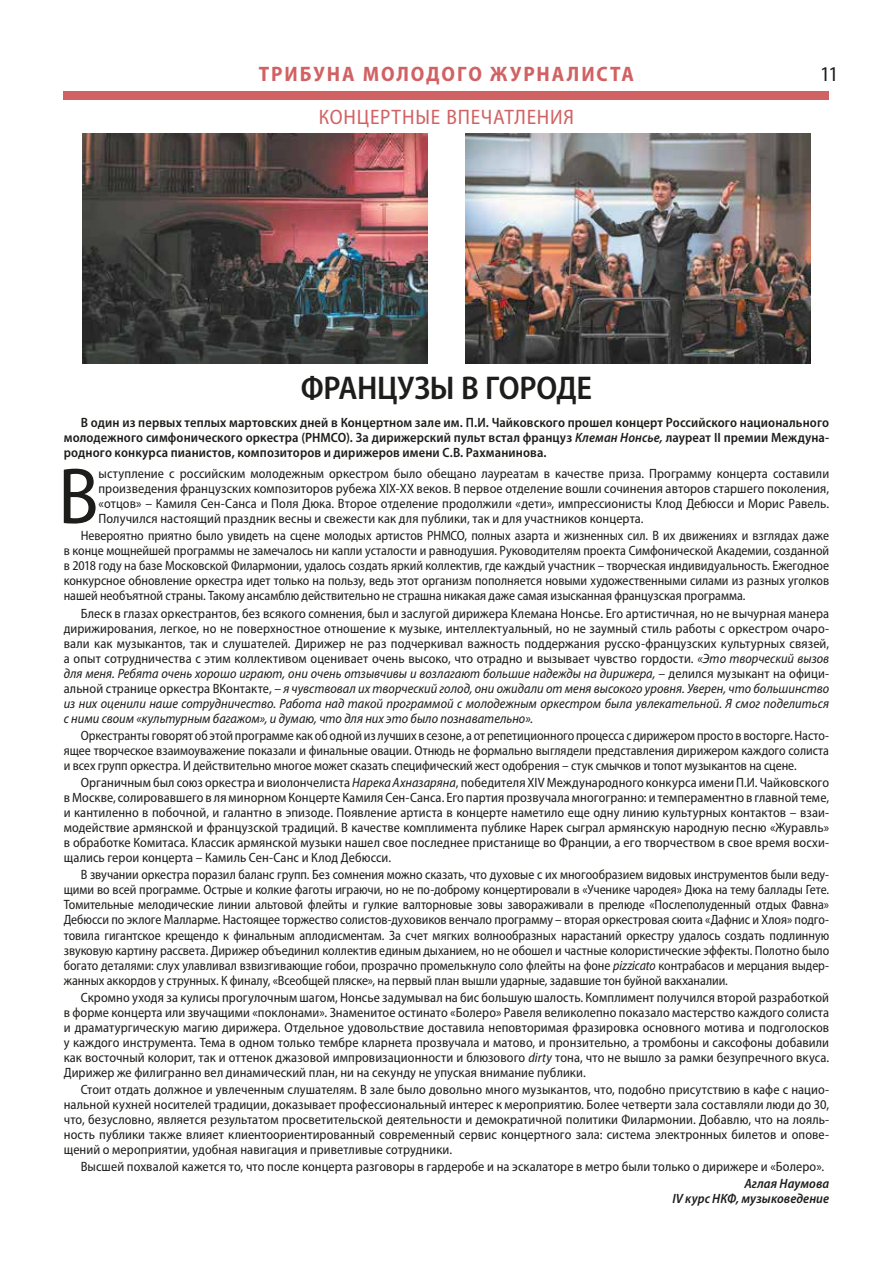
<style>
.page{position:relative;width:893px;height:1263px;background:#fff}
.page>*{position:absolute;margin:0;border:0;box-sizing:border-box;transform-origin:0 0}
.t1{font:semi-condensed 80.25px "Myriad Pro";color:#1d1d1b}
.t2{font:600 semi-condensed 33px "Myriad Pro";letter-spacing:-.01em;color:#1d1d1b}
.t3{font:700 semi-condensed 21px "Myriad Pro";letter-spacing:.09em;color:#d16263}
.t4{font:semi-condensed 21px "Myriad Pro";letter-spacing:.035em;color:#d16263}
.t5{font:semi-condensed 21px "Myriad Pro";color:#1d1d1b}
.t6{font:semi-condensed 13.5px/15px "Myriad Pro";letter-spacing:.005em;color:#1d1d1b;text-align:justify}
.t7{font:600 semi-condensed 13.5px/15px "Myriad Pro";letter-spacing:.01em;color:#1d1d1b;text-align:justify}
.t8{font:italic 600 semi-condensed 13.5px/15px "Myriad Pro";letter-spacing:.005em;color:#1d1d1b;text-align:right}
.s1{font-style:italic}
</style>
<div class="page">
<div style="left:64px;top:91px;width:765px;height:9px;background:#d16263"></div>
<img style="left:83px;top:134px;width:344px;height:229px">
<img style="left:466px;top:134px;width:344px;height:229px">
<h3 class="t3" style="left:259px;top:61px;width:377px">ТРИБУНА МОЛОДОГО ЖУРНАЛИСТА</h3>
<h3 class="t4" style="left:319px;top:104px;width:257px">КОНЦЕРТНЫЕ ВПЕЧАТЛЕНИЯ</h3>
<h3 class="t5" style="left:820px;top:62px;width:20px">11</h3>
<h2 class="t2" style="left:301px;top:367px;width:293px">ФРАНЦУЗЫ В ГОРОДЕ</h2>
<p class="t7" style="left:64px;top:414px;width:767px;text-indent:17px">В один из первых теплых мартовских дней в Концертном зале им. П.И. Чайковского прошел концерт Российского национального молодежного симфонического оркестра (РНМСО). За дирижерский пульт встал француз <span class="s1">Клеман Нонсье,</span> лауреат II премии Междуна&shy;родного конкурса пианистов, композиторов и дирижеров имени С.В. Рахманинова.</p>
<h1 class="t1" style="left:58px;top:447px;width:42px">В</h1>
<p class="t6" style="left:99px;top:466px;width:732px">ыступление с российским молодежным оркестром было обещано лауреатам в качестве приза. Программу концерта составили произведения французских композиторов рубежа XIX-XX веков. В первое отделение вошли сочинения авторов старшего поколения, «отцов» – Камиля Сен-Санса и Поля Дюка. Второе отделение продолжили «дети», импрессионисты Клод Дебюсси и Морис Равель.<br>Получился настоящий праздник весны и свежести как для публики, так и для участников концерта.</p>
<p class="t6" style="left:64px;top:528px;width:767px;text-indent:17px">Невероятно приятно было увидеть на сцене молодых артистов РНМСО, полных азарта и жизненных сил. В их движениях и взглядах даже в конце мощнейшей программы не замечалось ни капли усталости и равнодушия. Руководителям проекта Симфонической Академии, созданной в 2018 году на базе Московской Филармонии, удалось создать яркий коллектив, где каждый участник – творческая индивидуальность. Ежегодное конкурсное обновление оркестра идет только на пользу, ведь этот организм пополняется новыми художественными силами из разных уголков нашей необъятной страны. Такому ансамблю действительно не страшна никакая даже самая изысканная французская программа.</p>
<p class="t6" style="left:64px;top:605px;width:767px;text-indent:17px">Блеск в глазах оркестрантов, без всякого сомнения, был и заслугой дирижера Клемана Нонсье. Его артистичная, но не вычурная манера дирижирования, легкое, но не поверхностное отношение к музыке, интеллектуальный, но не заумный стиль работы с оркестром очаро&shy;вали как музыкантов, так и слушателей. Дирижер не раз подчеркивал важность поддержания русско-французских культурных связей, а опыт сотрудничества с этим коллективом оценивает очень высоко, что отрадно и вызывает чувство гордости. <span class="s1">«Это творческий вызов для меня. Ребята очень хорошо играют, они очень отзывчивы и возлагают большие надежды на дирижера,</span> – делился музыкант на офици&shy;альной странице оркестра ВКонтакте, – <span class="s1">я чувствовал их творческий голод, они ожидали от меня высокого уровня. Уверен, что большинство из них оценили наше сотрудничество. Работа над такой программой с молодежным оркестром была увлекательной. Я смог поделиться с ними своим «культурным багажом», и думаю, что для них это было познавательно».</span></p>
<p class="t6" style="left:64px;top:728px;width:767px;text-indent:17px">Оркестранты говорят об этой программе как об одной из лучших в сезоне, а от репетиционного процесса с дирижером просто в восторге. Насто&shy;ящее творческое взаимоуважение показали и финальные овации. Отнюдь не формально выглядели представления дирижером каждого солиста и всех групп оркестра. И действительно многое может сказать специфический жест одобрения – стук смычков и топот музыкантов на сцене.</p>
<p class="t6" style="left:64px;top:775px;width:767px;text-indent:17px">Органичным был союз оркестра и виолончелиста <span class="s1">Нарека Ахназаряна</span>, победителя XIV Международного конкурса имени П.И. Чайковского в Москве, солировавшего в ля минорном Концерте Камиля Сен-Санса. Его партия прозвучала многогранно: и темпераментно в главной теме, и кантиленно в побочной, и галантно в эпизоде. Появление артиста в концерте наметило еще одну линию культурных контактов – взаи&shy;модействие армянской и французской традиций. В качестве комплимента публике Нарек сыграл армянскую народную песню «Журавль» в обработке Комитаса. Классик армянской музыки нашел свое последнее пристанище во Франции, а его творчеством в свое время восхи&shy;щались герои концерта – Камиль Сен-Санс и Клод Дебюсси.</p>
<p class="t6" style="left:64px;top:867px;width:767px;text-indent:17px">В звучании оркестра поразил баланс групп. Без сомнения можно сказать, что духовые с их многообразием видовых инструментов были веду&shy;щими во всей программе. Острые и колкие фаготы играючи, но не по-доброму концертировали в «Ученике чародея» Дюка на тему баллады Гете.<br>Томительные мелодические линии альтовой флейты и гулкие валторновые зовы завораживали в прелюде «Послеполуденный отдых Фавна» Дебюсси по эклоге Малларме. Настоящее торжество солистов-духовиков венчало программу – вторая оркестровая сюита «Дафнис и Хлоя» подго&shy;товила гигантское крещендо к финальным аплодисментам. За счет мягких волнообразных нарастаний оркестру удалось создать подлинную звуковую картину рассвета. Дирижер объединил коллектив единым дыханием, но не обошел и частные колористические эффекты. Полотно было богато деталями: слух улавливал взвизгивающие гобои, прозрачно промелькнуло соло флейты на фоне <span class="s1">pizzicato</span> контрабасов и мерцания выдер&shy;жанных аккордов у струнных. К финалу, «Всеобщей пляске», на первый план вышли ударные, задавшие тон буйной вакханалии.</p>
<p class="t6" style="left:64px;top:989px;width:767px;text-indent:17px">Скромно уходя за кулисы прогулочным шагом, Нонсье задумывал на бис большую шалость. Комплимент получился второй разработкой в форме концерта или звучащими «поклонами». Знаменитое остинато «Болеро» Равеля великолепно показало мастерство каждого солиста и драматургическую магию дирижера. Отдельное удовольствие доставила неповторимая фразировка основного мотива и подголосков у каждого инструмента. Тема в одном только тембре кларнета прозвучала и матово, и пронзительно, а тромбоны и саксофоны добавили как восточный колорит, так и оттенок джазовой импровизационности и блюзового <span class="s1">dirty</span> тона, что не вышло за рамки безупречного вкуса.<br>Дирижер же филигранно вел динамический план, ни на секунду не упуская внимание публики.</p>
<p class="t6" style="left:64px;top:1082px;width:767px;text-indent:17px">Стоит отдать должное и увлеченным слушателям. В зале было довольно много музыкантов, что, подобно присутствию в кафе с нацио&shy;нальной кухней носителей традиции, доказывает профессиональный интерес к мероприятию. Более четверти зала составляли люди до 30, что, безусловно, является результатом просветительской деятельности и демократичной политики Филармонии. Добавлю, что на лояль&shy;ность публики также влияет клиентоориентированный современный сервис концертного зала: система электронных билетов и опове&shy;щений о мероприятии, удобная навигация и приветливые сотрудники.</p>
<p class="t6" style="left:81px;top:1159px;width:745px">Высшей похвалой кажется то, что после концерта разговоры в гардеробе и на эскалаторе в метро были только о дирижере и «Болеро».</p>
<p class="t8" style="left:672px;top:1176px;width:158px">Аглая Наумова<br>IV курс НКФ, музыковедение</p>
</div>
